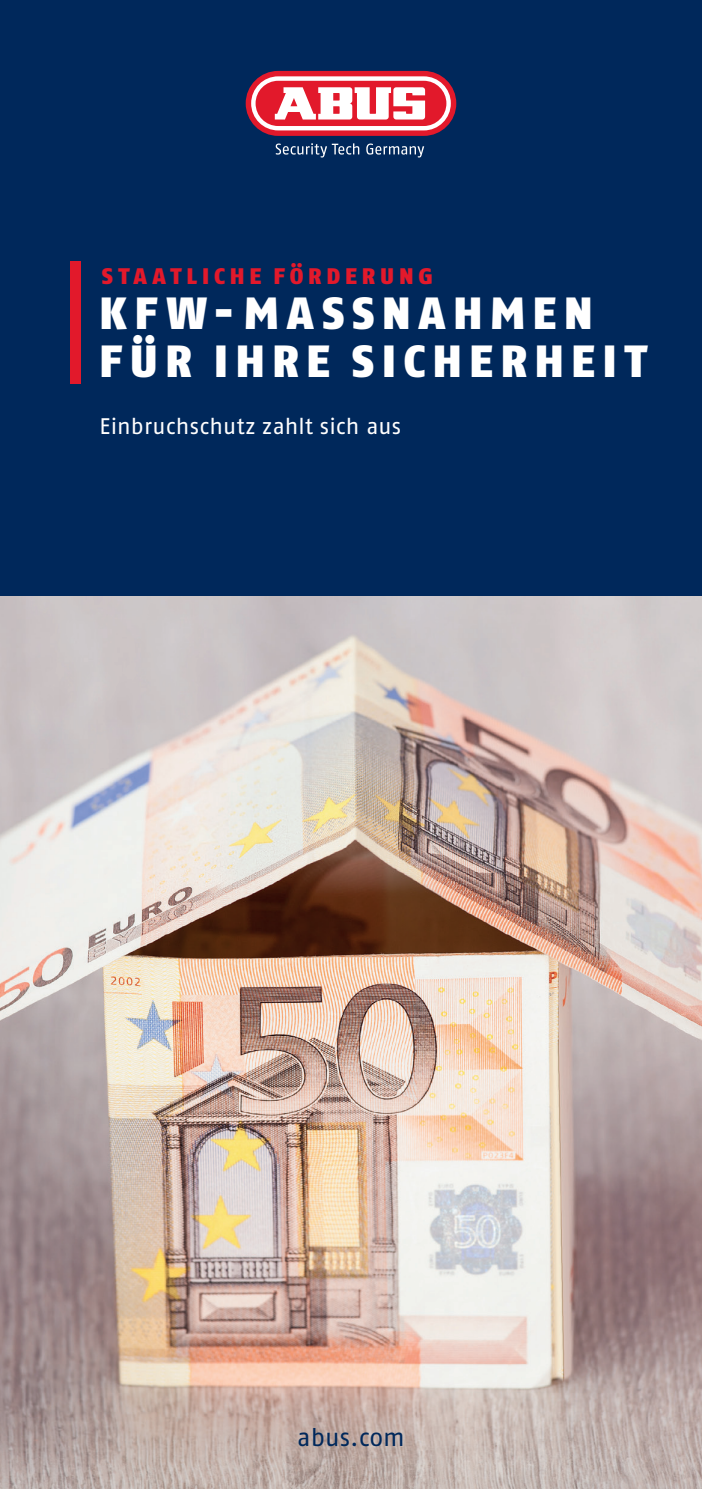
<style>
.page{position:relative;width:702px;height:1489px;background:#fff}
.page>*{position:absolute;margin:0;border:0;box-sizing:border-box;transform-origin:0 0}
.t1{font:900 45px/47.5px "ABUS Fago Pro";letter-spacing:.16em;color:#fff}
.t2{font:25px "ABUS Fago Pro";color:#00285b}
.t3{font:22.5px "ABUS Fago Pro";letter-spacing:.01em;color:#fff}
.t4{font:900 22.5px "ABUS Fago Pro";letter-spacing:.215em;color:#e2192b}
</style>
<div class="page">
<img style="left:0;top:595px;width:702px;height:893px">
<div style="left:0;top:0;width:702px;height:595px;background:#00285b"></div>
<div style="left:246px;top:71px;width:210px;height:65px;background:#e2192b;border-radius:32px"></div>
<svg style="left:251px;top:76px;width:200px;height:54px"></svg>
<svg style="left:276px;top:143px;width:148px;height:14px"></svg>
<div style="left:70px;top:261px;width:11px;height:122px;background:#e2192b"></div>
<p class="t4" style="left:102px;top:263px;width:332px">STAATLICHE FÖRDERUNG</p>
<p class="t1" style="left:99px;top:290px;width:548px">KFW-MASSNAHMEN<br>FÜR IHRE SICHERHEIT</p>
<p class="t3" style="left:100px;top:413px;width:303px">Einbruchschutz zahlt sich aus</p>
<p class="t2" style="left:297px;top:1422px;width:109px">abus.com</p>
</div>
